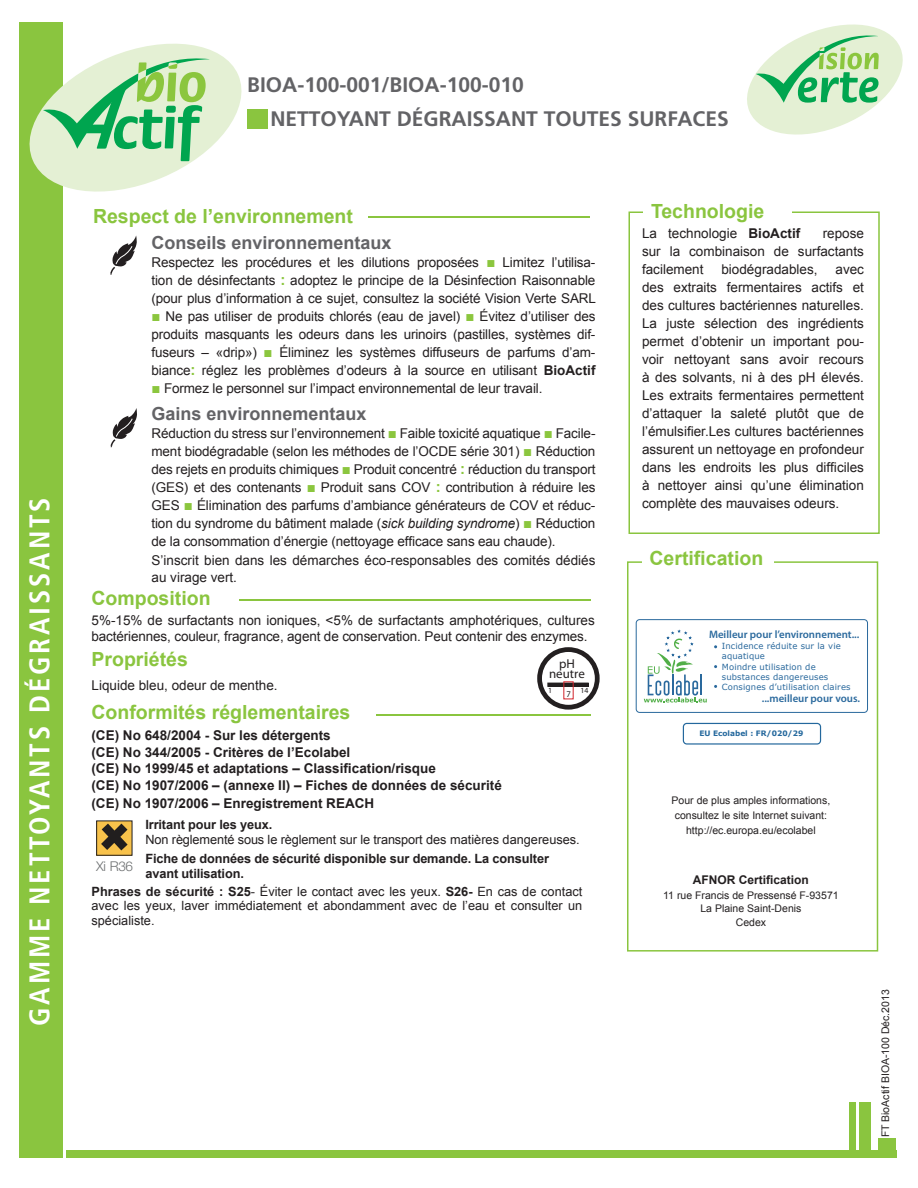
<style>
.page{position:relative;width:918px;height:1188px;background:#fff}
.page>*{position:absolute;margin:0;border:0;box-sizing:border-box;transform-origin:0 0}
.t1{font:700 condensed 28.5px "Frutiger LT Std";letter-spacing:.1em;color:#fff}
.t2{font:700 21px "Frutiger LT Std";color:#636366}
.t3{font:700 19.5px "Arial";color:#8ac53f}
.t4{font:700 18px "Arial";color:#636366}
.t5{font:13.5px/18px "Arial";color:#231f20;text-align:justify}
.t6{font:700 13.5px/16.5px "Arial";color:#231f20}
.t7{font:300 13.5px "Helvetica Neue";color:#6d7071}
.t8{font:12.9px "Myriad Pro";color:#231f20}
.t9{font:900 condensed 12.9px "Helvetica Neue";color:#231f20}
.t10{font:12.75px/13.5px "Arial";color:#231f20}
.t11{font:700 12.75px/15px "Arial";letter-spacing:-.01em;color:#231f20}
.t12{font:700 12px "Arial";color:#231f20}
.t13{font:600 10.8px "Myriad Pro";color:#2a699d}
.t14{font:10.5px/15px "Arial";color:#231f20;text-align:center}
.t15{font:900 condensed 8.7px "Helvetica Neue";color:#231f20}
.t16{font:8.4px/10.2px "Verdana";letter-spacing:.015em;color:#2a699d}
.t17{font:900 condensed 7.8px "Helvetica Neue";color:#231f20}
.t18{font:700 7.5px "Verdana";color:#24689d}
.s1{font-weight:700;font-size:15px;color:#8bc63e}
.s2{font-weight:700}
.s3{font-style:italic}
</style>
<div class="page">
<div style="left:66px;top:1151px;width:830px;height:7px;background:#8ac53f"></div>
<div style="left:878px;top:1139px;width:18px;height:14px;background:#8ac53f"></div>
<div style="left:859px;top:1102px;width:12px;height:52px;background:#8ac53f"></div>
<div style="left:849px;top:1103px;width:6px;height:50px;background:#8ac53f"></div>
<div style="left:20px;top:22px;width:43px;height:1136px;background:#8ac53f"></div>
<svg style="left:111px;top:236px;width:26px;height:39px"></svg>
<div style="left:248px;top:110px;width:20px;height:19px;background:#8ac53f"></div>
<hr style="left:376px;top:715px;width:215px;height:1px;background:#8ac53f">
<hr style="left:368px;top:216px;width:221px;height:2px;background:#8ac53f">
<svg style="left:111px;top:408px;width:26px;height:40px"></svg>
<div style="left:628px;top:212px;width:252px;height:322px;border:2px solid #8ac53f"></div>
<div style="left:644px;top:198px;width:148px;height:32px;background:#fff"></div>
<hr style="left:239px;top:599px;width:352px;height:2px;background:#8ac53f">
<svg style="left:96px;top:822px;width:36px;height:34px"></svg>
<svg style="left:101px;top:824px;width:27px;height:26px"></svg>
<svg style="left:540px;top:650px;width:57px;height:57px"></svg>
<div style="left:537px;top:647px;width:63px;height:63px;border:5px solid #231f20;border-radius:50%"></div>
<div style="left:548px;top:683px;width:40px;height:4px;border:1px solid #231f20"></div>
<div style="left:627px;top:561px;width:251px;height:391px;border:2px solid #8ac53f"></div>
<div style="left:642px;top:545px;width:131px;height:32px;background:#fff"></div>
<div style="left:636px;top:619px;width:232px;height:94px;border:1px solid #2a699d;border-radius:3px"></div>
<svg style="left:644px;top:629px;width:63px;height:74px"></svg>
<div style="left:683px;top:723px;width:138px;height:22px;border:1px solid #24689d;border-radius:3px"></div>
<svg style="left:30px;top:44px;width:211px;height:148px"></svg>
<svg style="left:747px;top:24px;width:156px;height:111px"></svg>
<h1 class="t1" style="left:23px;top:1026px;width:530px;rotate:-90deg">GAMME NETTOYANTS DÉGRAISSANTS</h1>
<h2 class="t2" style="left:247px;top:73px;width:278px">BIOA-100-001/BIOA-100-010</h2>
<h2 class="t2" style="left:270px;top:106px;width:460px">NETTOYANT DÉGRAISSANT TOUTES SURFACES</h2>
<h3 class="t3" style="left:93px;top:203px;width:262px">Respect de l’environnement</h3>
<h3 class="t4" style="left:152px;top:230px;width:242px">Conseils environnementaux</h3>
<p class="t5" style="left:151px;top:253px;width:446px">Respectez les procédures et les dilutions proposées <span class="s1">■</span> Limitez l’utilisa&shy;tion de désinfectants <span class="s1">:</span> adoptez le principe de la Désinfection Raisonnable (pour plus d’information à ce sujet, consultez la société Vision Verte SARL</p>
<p class="t5" style="left:151px;top:307px;width:446px"><span class="s1">■</span> Ne pas utiliser de produits chlorés (eau de javel) <span class="s1">■</span> Évitez d’utiliser des produits masquants les odeurs dans les urinoirs (pastilles, systèmes dif&shy;fuseurs – «drip») <span class="s1">■</span> Éliminez les systèmes diffuseurs de parfums d’am&shy;biance<span class="s1">:</span> réglez les problèmes d’odeurs à la source en utilisant <span class="s2">BioActif</span></p>
<p class="t5" style="left:152px;top:379px;width:393px"><span class="s1">■</span> Formez le personnel sur l’impact environnemental de leur travail.</p>
<h3 class="t4" style="left:152px;top:401px;width:217px">Gains environnementaux</h3>
<p class="t5" style="left:151px;top:424px;width:446px">Réduction du stress sur l’environnement <span class="s1">■</span> Faible toxicité aquatique <span class="s1">■</span> Facile&shy;ment biodégradable (selon les méthodes de l’OCDE série 301) <span class="s1">■</span> Réduction des rejets en produits chimiques <span class="s1">■</span> Produit concentré <span class="s1">:</span> réduction du transport (GES) et des contenants <span class="s1">■</span> Produit sans COV <span class="s1">:</span> contribution à réduire les GES <span class="s1">■</span> Élimination des parfums d’ambiance générateurs de COV et réduc&shy;tion du syndrome du bâtiment malade (<span class="s3">sick building syndrome</span>) <span class="s1">■</span> Réduction de la consommation d’énergie (nettoyage efficace sans eau chaude).</p>
<p class="t5" style="left:152px;top:552px;width:445px;line-height:16.5px">S’inscrit bien dans les démarches éco-responsables des comités dédiés au virage vert.</p>
<h3 class="t3" style="left:92px;top:585px;width:121px">Composition</h3>
<p class="t5" style="left:92px;top:612px;width:505px;line-height:16.2px">5%-15% de surfactants non ioniques, &lt;5% de surfactants amphotériques, cultures bactériennes, couleur, fragrance, agent de conservation. Peut contenir des enzymes.</p>
<h3 class="t3" style="left:92px;top:646px;width:98px">Propriétés</h3>
<p class="t5" style="left:92px;top:677px;width:188px">Liquide bleu, odeur de menthe.</p>
<p class="t9" style="left:559px;top:656px;width:17px">pH</p>
<p class="t8" style="left:549px;top:666px;width:37px">neutre</p>
<p class="t15" style="left:567px;top:688px;width:6px">7</p>
<p class="t17" style="left:548px;top:685px;width:6px">1</p>
<p class="t17" style="left:581px;top:685px;width:10px">14</p>
<h3 class="t3" style="left:92px;top:699px;width:260px">Conformités réglementaires</h3>
<p class="t6" style="left:92px;top:728px;width:412px">(CE) No 648/2004 - Sur les détergents<br>(CE) No 344/2005 - Critères de l’Ecolabel<br>(CE) No 1999/45 et adaptations – Classification/risque<br>(CE) No 1907/2006 – (annexe II) – Fiches de données de sécurité</p>
<p class="t6" style="left:92px;top:795px;width:284px">(CE) No 1907/2006 – Enregistrement REACH</p>
<p class="t11" style="left:145px;top:817px;width:128px">Irritant pour les yeux.</p>
<p class="t10" style="left:145px;top:833px;width:436px">Non règlementé sous le règlement sur le transport des matières dangereuses.</p>
<p class="t11" style="left:145px;top:852px;width:405px">Fiche de données de sécurité disponible sur demande. La consulter avant utilisation.</p>
<p class="t10" style="left:92px;top:885px;width:492px"><span class="s2">Phrases de sécurité : S25</span>- Éviter le contact avec les yeux. <span class="s2">S26-</span> En cas de contact avec les yeux, laver immédiatement et abondamment avec de l’eau et consulter un</p>
<p class="t10" style="left:92px;top:914px;width:65px">spécialiste.</p>
<p class="t7" style="left:96px;top:858px;width:38px">Xi R36</p>
<h3 class="t3" style="left:651px;top:198px;width:115px">Technologie</h3>
<p class="t5" style="left:642px;top:224px;width:160px">La technologie <span class="s2">BioActif</span></p>
<p class="t5" style="left:642px;top:224px;width:223px;text-indent:181px">repose sur la combinaison de surfactants facilement</p>
<p class="t5" style="left:721px;top:260px;width:98px">biodégradables,</p>
<p class="t5" style="left:642px;top:260px;width:224px;text-indent:193px">avec des extraits fermentaires actifs et des cultures bactériennes naturelles.<br>La juste sélection des ingrédients permet d’obtenir un important pou&shy;voir nettoyant sans avoir recours à des solvants, ni à des pH élevés.<br>Les extraits fermentaires permettent d’attaquer la saleté plutôt que de l’émulsifier.Les cultures bactériennes assurent un nettoyage en profondeur dans les endroits les plus difficiles à nettoyer ainsi qu’une élimination complète des mauvaises odeurs.</p>
<h3 class="t3" style="left:650px;top:545px;width:115px">Certification</h3>
<p class="t13" style="left:709px;top:627px;width:152px">Meilleur pour l’environnement...</p>
<p class="t16" style="left:722px;top:641px;width:130px">Incidence réduite sur la vie aquatique<br>Moindre utilisation de substances dangereuses<br>Consignes d’utilisation claires</p>
<p class="t13" style="left:762px;top:692px;width:100px">...meilleur pour vous.</p>
<p class="t18" style="left:699px;top:728px;width:105px">EU Ecolabel : FR/020/29</p>
<p class="t14" style="left:672px;top:793px;width:160px">Pour de plus amples informations, consultez le site Internet suivant: http://ec.europa.eu/ecolabel</p>
<p class="t12" style="left:693px;top:871px;width:118px">AFNOR Certification</p>
<p class="t14" style="left:663px;top:888px;width:177px;line-height:13.5px">11 rue Francis de Pressensé F-93571<br>La Plaine Saint-Denis<br>Cedex</p>
<p class="t14" style="left:878px;top:1137px;width:150px;rotate:-90deg">FT BioActif BIOA-100 Déc.2013</p>
</div>
